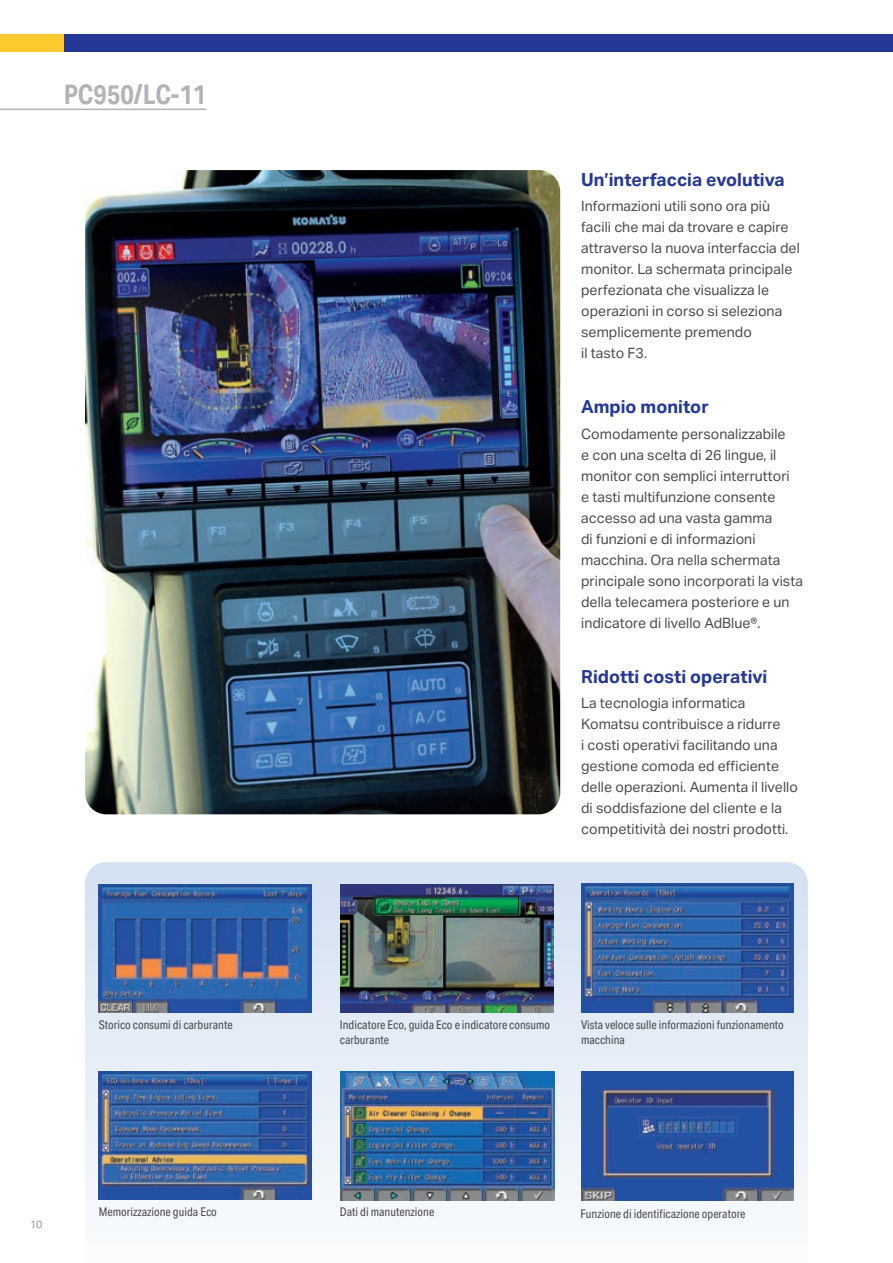
<style>
.page{position:relative;width:893px;height:1263px;background:#fff}
.page>*{position:absolute;margin:0;border:0;box-sizing:border-box;transform-origin:0 0}
.t1{font:700 27px "Aktiv Grotesk Cd";color:#b2b3b7}
.t2{font:700 18px "Aktiv Grotesk";color:#263895}
.t3{font:14.25px/21px "Aktiv Grotesk";color:#4b4c4d}
.t4{font:12px/15px "Aktiv Grotesk Cd";color:#4b4c4d}
.t5{font:10.5px "Aktiv Grotesk";color:#939598}
</style>
<div class="page">
<svg style="left:85px;top:862px;width:723px;height:347px;background:#dee7f4"></svg>
<img style="left:581px;top:883px;width:213px;height:129px">
<img style="left:581px;top:1071px;width:213px;height:129px">
<img style="left:340px;top:884px;width:213px;height:128px">
<div style="left:374px;top:895px;width:145px;height:20px;border:1px solid #231f20"></div>
<img style="left:99px;top:884px;width:212px;height:128px">
<img style="left:99px;top:1071px;width:212px;height:128px">
<img style="left:340px;top:1072px;width:215px;height:128px">
<img style="left:85px;top:170px;width:475px;height:644px">
<hr style="left:0;top:109px;width:206px;height:1px;background:#b2b3b7">
<div style="left:0;top:34px;width:143px;height:17px;background:#fec92d"></div>
<div style="left:64px;top:34px;width:829px;height:17px;background:#263895"></div>
<h1 class="t1" style="left:64px;top:79px;width:144px">PC950/LC-11</h1>
<p class="t2" style="left:581px;top:169px;width:205px">Un’interfaccia evolutiva</p>
<p class="t3" style="left:581px;top:195px;width:220px">Informazioni utili sono ora più facili che mai da trovare e capire attraverso la nuova interfaccia del monitor. La schermata principale perfezionata che visualizza le operazioni in corso si seleziona semplicemente premendo<br>il tasto F3.</p>
<p class="t2" style="left:581px;top:397px;width:129px">Ampio monitor</p>
<p class="t3" style="left:581px;top:423px;width:223px">Comodamente personalizzabile<br>e con una scelta di 26 lingue, il monitor con semplici interruttori<br>e tasti multifunzione consente accesso ad una vasta gamma<br>di funzioni e di informazioni macchina. Ora nella schermata principale sono incorporati la vista della telecamera posteriore e un indicatore di livello AdBlue®.</p>
<p class="t2" style="left:581px;top:666px;width:188px">Ridotti costi operativi</p>
<p class="t3" style="left:581px;top:693px;width:218px">La tecnologia informatica Komatsu contribuisce a ridurre<br>i costi operativi facilitando una gestione comoda ed efficiente delle operazioni. Aumenta il livello di soddisfazione del cliente e la competitività dei nostri prodotti.</p>
<p class="t4" style="left:99px;top:1017px;width:135px">Storico consumi di carburante</p>
<p class="t4" style="left:581px;top:1017px;width:204px">Vista veloce sulle informazioni funzionamento macchina</p>
<p class="t4" style="left:340px;top:1017px;width:212px">Indicatore Eco, guida Eco e indicatore consumo carburante</p>
<p class="t5" style="left:30px;top:1218px;width:14px">10</p>
<p class="t4" style="left:99px;top:1204px;width:120px">Memorizzazione guida Eco</p>
<p class="t4" style="left:340px;top:1204px;width:96px">Dati di manutenzione</p>
<p class="t4" style="left:581px;top:1207px;width:166px">Funzione di identificazione operatore</p>
</div>
